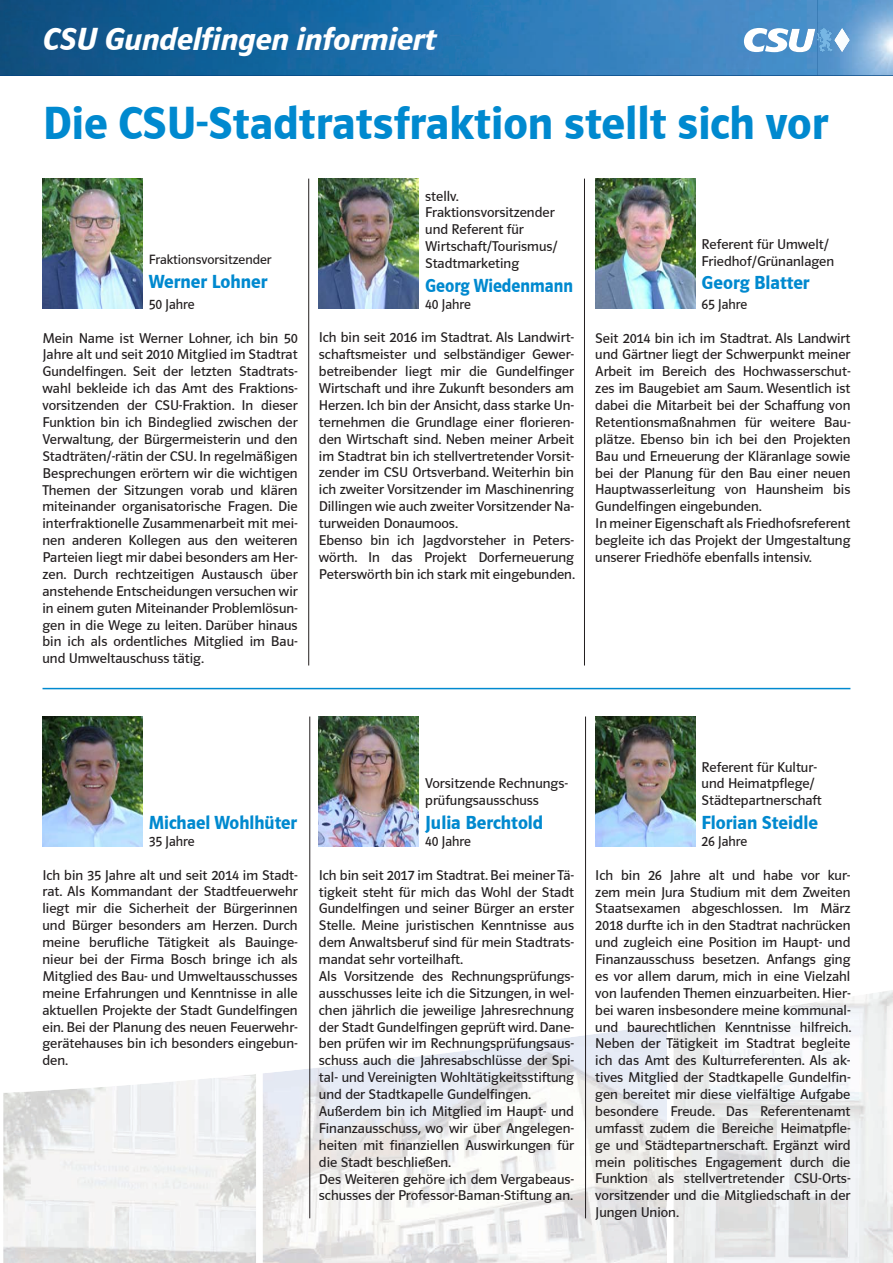
<style>
.page{position:relative;width:893px;height:1263px;background:#fff}
.page>*{position:absolute;margin:0;border:0;box-sizing:border-box;transform-origin:0 0}
.t1{font:700 48px "CSU Schrift 2000";color:#0089cf}
.t2{font:italic 700 33px "CSU Schrift 2000";color:#fff}
.t3{font:700 19.5px "CSU Schrift 2000";color:#0089cf}
.t4{font:700 19.5px "CSU Schrift 2000";color:#0089cf;scale:.93 1}
.t5{font:14.7px/17px "CSU Schrift 2000";color:#231f20}
.t6{font:14.7px "CSU Schrift 2000";color:#231f20;scale:.95 1}
.t7{font:13.8px "CSU Schrift 2000";color:#231f20}
</style>
<div class="page">
<img style="left:0;top:0;width:893px;height:75px">
<svg style="left:744px;top:28px;width:90px;height:24px"></svg>
<img style="left:817px;top:0;width:15px;height:42px">
<img style="left:834px;top:28px;width:16px;height:24px">
<img style="left:817px;top:28px;width:11px;height:24px">
<img style="left:673px;top:1093px;width:220px;height:170px">
<img style="left:263px;top:1093px;width:404px;height:170px">
<img style="left:3px;top:1093px;width:253px;height:170px">
<svg style="left:13px;top:972px;width:880px;height:121px"></svg>
<svg style="left:667px;top:972px;width:6px;height:121px"></svg>
<svg style="left:256px;top:972px;width:7px;height:121px"></svg>
<img style="left:595px;top:716px;width:100px;height:130px">
<img style="left:319px;top:179px;width:100px;height:129px">
<img style="left:43px;top:179px;width:99px;height:129px">
<img style="left:43px;top:716px;width:99px;height:130px">
<img style="left:319px;top:716px;width:100px;height:130px">
<img style="left:595px;top:179px;width:100px;height:129px">
<hr style="left:43px;top:688px;width:807px;height:1px;background:#0089cf">
<hr style="left:308px;top:179px;width:1px;height:486px;background:#231f20">
<hr style="left:584px;top:179px;width:1px;height:486px;background:#231f20">
<hr style="left:309px;top:716px;width:1px;height:502px;background:#231f20">
<hr style="left:585px;top:716px;width:1px;height:502px;background:#231f20">
<h2 class="t2" style="left:43px;top:22px;width:395px">CSU Gundelfingen informiert</h2>
<h1 class="t1" style="left:43px;top:98px;width:788px">Die CSU-Stadtratsfraktion stellt sich vor</h1>
<p class="t7" style="left:149px;top:252px;width:124px">Fraktionsvorsitzender</p>
<h3 class="t3" style="left:149px;top:271px;width:120px">Werner Lohner</h3>
<p class="t6" style="left:149px;top:296px;width:50px">50 Jahre</p>
<p class="t5" style="left:43px;top:329px;width:257px;text-align:justify">Mein Name ist Werner Lohner, ich bin 50<br>Jahre alt und seit 2010 Mitglied im Stadtrat Gundelfingen. Seit der letzten Stadtrats&shy;wahl bekleide ich das Amt des Fraktions&shy;vorsitzenden der CSU-Fraktion. In dieser Funktion bin ich Bindeglied zwischen der Verwaltung, der Bürgermeisterin und den Stadträten/-rätin der CSU. In regelmäßigen Besprechungen erörtern wir die wichtigen Themen der Sitzungen vorab und klären miteinander organisatorische Fragen. Die interfraktionelle Zusammenarbeit mit mei&shy;nen anderen Kollegen aus den weiteren Parteien liegt mir dabei besonders am Her&shy;zen. Durch rechtzeitigen Austausch über anstehende Entscheidungen versuchen wir in einem guten Miteinander Problemlösun&shy;gen in die Wege zu leiten. Darüber hinaus bin ich als ordentliches Mitglied im Bau&shy;und Umweltauschuss tätig.</p>
<p class="t5" style="left:425px;top:187px;width:134px">stellv.<br>Fraktionsvorsitzender und Referent für<br>Wirtschaft/Tourismus/<br>Stadtmarketing</p>
<h3 class="t4" style="left:425px;top:275px;width:160px">Georg Wiedenmann</h3>
<p class="t6" style="left:425px;top:296px;width:50px">40 Jahre</p>
<p class="t5" style="left:319px;top:329px;width:258px">Ich bin seit 2016 im Stadtrat. Als Landwirt&shy;schaftsmeister und selbständiger Gewer&shy;betreibender liegt mir die Gundelfinger Wirtschaft und ihre Zukunft besonders am Herzen. Ich bin der Ansicht, dass starke Un&shy;ternehmen die Grundlage einer florieren&shy;den Wirtschaft sind. Neben meiner Arbeit im Stadtrat bin ich stellvertretender Vorsit&shy;zender im CSU Ortsverband. Weiterhin bin ich zweiter Vorsitzender im Maschinenring Dillingen wie auch zweiter Vorsitzender Na&shy;turweiden Donaumoos.<br>Ebenso bin ich Jagdvorsteher in Peters&shy;wörth. In das Projekt Dorferneuerung Peterswörth bin ich stark mit eingebunden.</p>
<p class="t5" style="left:702px;top:235px;width:134px">Referent für Umwelt/<br>Friedhof/Grünanlagen</p>
<h3 class="t3" style="left:702px;top:273px;width:110px">Georg Blatter</h3>
<p class="t6" style="left:702px;top:296px;width:50px">65 Jahre</p>
<p class="t5" style="left:595px;top:329px;width:257px">Seit 2014 bin ich im Stadtrat. Als Landwirt und Gärtner liegt der Schwerpunkt meiner Arbeit im Bereich des Hochwasserschut&shy;zes im Baugebiet am Saum. Wesentlich ist dabei die Mitarbeit bei der Schaffung von Retentionsmaßnahmen für weitere Bau&shy;plätze. Ebenso bin ich bei den Projekten Bau und Erneuerung der Kläranlage sowie bei der Planung für den Bau einer neuen Hauptwasserleitung von Haunsheim bis Gundelfingen eingebunden.<br>In meiner Eigenschaft als Friedhofs referent begleite ich das Projekt der Umgestaltung unserer Friedhöfe ebenfalls intensiv.</p>
<h3 class="t3" style="left:149px;top:812px;width:150px">Michael Wohlhüter</h3>
<p class="t6" style="left:149px;top:833px;width:50px">35 Jahre</p>
<p class="t5" style="left:43px;top:866px;width:257px;text-align:justify">Ich bin 35 Jahre alt und seit 2014 im Stadt&shy;rat. Als Kommandant der Stadtfeuerwehr liegt mir die Sicherheit der Bürgerinnen und Bürger besonders am Herzen. Durch meine berufliche Tätigkeit als Bauinge&shy;nieur bei der Firma Bosch bringe ich als Mitglied des Bau- und Umweltausschusses meine Erfahrungen und Kenntnisse in alle aktuellen Projekte der Stadt Gundelfingen ein. Bei der Planung des neuen Feuerwehr&shy;gerätehauses bin ich besonders eingebun&shy;den.</p>
<p class="t5" style="left:425px;top:775px;width:144px">Vorsitzende Rechnungs&shy;prüfungsausschuss</p>
<h3 class="t3" style="left:425px;top:812px;width:120px">Julia Berchtold</h3>
<p class="t6" style="left:425px;top:833px;width:50px">40 Jahre</p>
<p class="t5" style="left:319px;top:866px;width:257px">Ich bin seit 2017 im Stadtrat. Bei meiner Tä&shy;tigkeit steht für mich das Wohl der Stadt Gundelfingen und seiner Bürger an erster Stelle. Meine juristischen Kenntnisse aus dem Anwaltsberuf sind für mein Stadtrats&shy;mandat sehr vorteilhaft.<br>Als Vorsitzende des Rechnungsprüfungs&shy;ausschusses leite ich die Sitzungen, in wel&shy;chen jährlich die jeweilige Jahresrechnung der Stadt Gundelfingen geprüft wird. Dane&shy;ben prüfen wir im Rechnungsprüfungsaus&shy;schuss auch die Jahresabschlüsse der Spi&shy;tal- und Vereinigten Wohltätigkeitsstiftung und der Stadtkapelle Gundelfingen.<br>Außerdem bin ich Mitglied im Haupt- und Finanzausschuss, wo wir über Angelegen&shy;heiten mit finanziellen Auswirkungen für die Stadt beschließen.<br>Des Weiteren gehöre ich dem Vergabeaus&shy;schusses der Professor-Baman-Stiftung an.</p>
<p class="t5" style="left:702px;top:758px;width:122px">Referent für Kultur&shy;und Heimatpflege/<br>Städtepartnerschaft</p>
<h3 class="t3" style="left:702px;top:812px;width:118px">Florian Steidle</h3>
<p class="t6" style="left:702px;top:833px;width:50px">26 Jahre</p>
<p class="t5" style="left:595px;top:866px;width:257px;text-align:justify">Ich bin 26 Jahre alt und habe vor kur&shy;zem mein Jura Studium mit dem Zweiten Staatsexamen abgeschlossen. Im März 2018 durfte ich in den Stadtrat nachrücken und zugleich eine Position im Haupt- und Finanzausschuss besetzen. Anfangs ging es vor allem darum, mich in eine Vielzahl von laufenden Themen einzuarbeiten. Hier&shy;bei waren insbesondere meine kommunal&shy;und baurechtlichen Kenntnisse hilfreich.<br>Neben der Tätigkeit im Stadtrat begleite ich das Amt des Kulturreferenten. Als ak&shy;tives Mitglied der Stadtkapelle Gundelfin&shy;gen bereitet mir diese vielfältige Aufgabe besondere Freude. Das Referentenamt umfasst zudem die Bereiche Heimatpfle&shy;ge und Städtepartnerschaft. Ergänzt wird mein politisches Engagement durch die Funktion als stellvertretender CSU-Orts&shy;vorsitzender und die Mitgliedschaft in der Jungen Union.</p>
</div>
